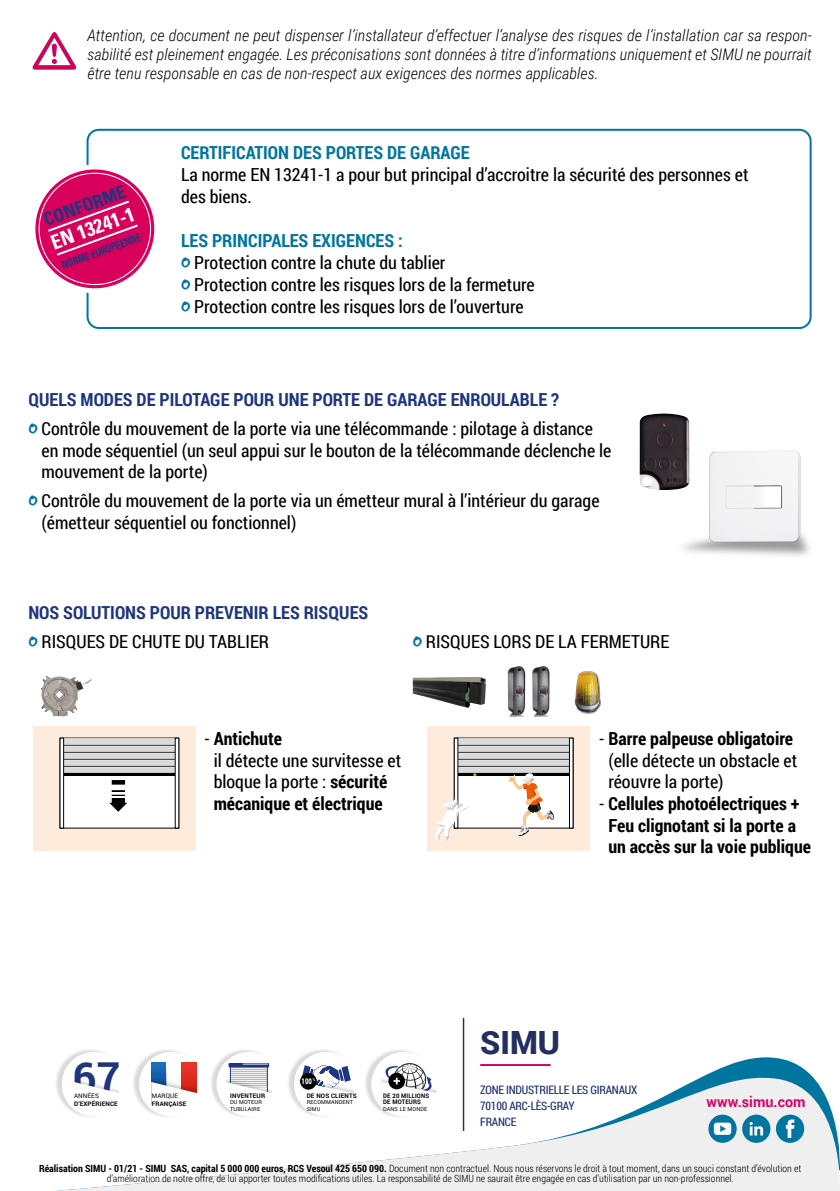
<style>
.page{position:relative;width:840px;height:1191px;background:#fff}
.page>*{position:absolute;margin:0;border:0;box-sizing:border-box;transform-origin:0 0}
.t1{font:700 41.2px "Roboto";color:#1f357e}
.t2{font:900 32px "Roboto";color:#242f60}
.t3{font:700 condensed 20px "Univers";color:#fff}
.t4{font:18px/21.6px "Roboto Condensed";color:#000}
.t5{font:700 18px/21.6px "Roboto Condensed";color:#000}
.t6{font:700 18px/28.8px "Roboto Condensed";color:#1f357e}
.t7{font:700 18px "Roboto Condensed";color:#0075a0}
.t8{font:700 condensed 18px "Univers";color:#1f357e}
.t9{font:italic 300 16px/19.2px "Roboto Condensed";color:#000;text-align:justify}
.t10{font:700 14.6px "Roboto";color:#d70365}
.t11{font:11.6px/16px "Roboto Condensed";letter-spacing:-.02em;color:#192a6b}
.t12{font:700 condensed 11px "Univers";color:#1f357e;scale:.84 1}
.t13{font:300 10px/10px "Roboto Condensed";color:#000;text-align:center}
.t14{font:900 7.8px "Roboto";color:#fff;scale:.75 1}
.t15{font:700 6.2px "Roboto";letter-spacing:.025em;color:#000}
.t16{font:700 6.2px/6.2px "Roboto";letter-spacing:.025em;color:#000;scale:.95 1}
.t17{font:6.2px "Roboto";letter-spacing:.025em;color:#000}
.t18{font:5.4px/6.2px "Roboto";letter-spacing:.025em;color:#000}
.s1{font-weight:700;color:#0075a0}
.s2{font-family:"Trash Hand";font-size:24px;color:#0075a0}
.s3{font-weight:700;color:#1f357e}
.s4{font-family:"Trash Hand";font-weight:400;font-size:24px;color:#0075a0}
.s5{font-weight:400;color:#000}
.s6{font-weight:700}
.s7{font-weight:400}
</style>
<div class="page">
<img style="left:683px;top:432px;width:127px;height:124px">
<svg style="left:464px;top:1048px;width:339px;height:20px"></svg>
<svg style="left:60px;top:1049px;width:362px;height:19px"></svg>
<hr style="left:462px;top:1017px;width:2px;height:114px;background:#242f60">
<svg style="left:55px;top:1068px;width:784px;height:123px"></svg>
<hr style="left:480px;top:1064px;width:70px;height:2px;background:#d70365">
<div style="left:775px;top:1114px;width:28px;height:28px;background:#0075a0;border-radius:50%"></div>
<svg style="left:785px;top:1119px;width:9px;height:19px"></svg>
<svg style="left:741px;top:1114px;width:29px;height:28px"></svg>
<svg style="left:749px;top:1122px;width:13px;height:13px"></svg>
<svg style="left:708px;top:1114px;width:28px;height:28px"></svg>
<svg style="left:713px;top:1122px;width:17px;height:12px"></svg>
<img style="left:639px;top:413px;width:50px;height:78px">
<div style="left:86px;top:129px;width:725px;height:200px;border:2px solid #0075a0;border-radius:11px"></div>
<svg style="left:33px;top:167px;width:124px;height:124px;background:#de2a75"></svg>
<div style="left:30px;top:164px;width:129px;height:129px;border:5px solid #fff;border-radius:50%"></div>
<svg style="left:46px;top:199px;width:94px;height:58px;background:#da1065"></svg>
<div style="left:427px;top:726px;width:162px;height:124px;background:#feebdc"></div>
<div style="left:454px;top:738px;width:118px;height:90px;background:#fff"></div>
<hr style="left:456px;top:773px;width:114px;height:3px;background:#000">
<div style="left:456px;top:766px;width:114px;height:7px;background:#dadada"></div>
<hr style="left:456px;top:766px;width:114px;height:1px;background:#ededed">
<div style="left:456px;top:759px;width:114px;height:7px;background:#dadada"></div>
<hr style="left:456px;top:759px;width:114px;height:1px;background:#ededed">
<div style="left:456px;top:752px;width:114px;height:7px;background:#dadada"></div>
<hr style="left:456px;top:752px;width:114px;height:1px;background:#ededed">
<div style="left:456px;top:745px;width:114px;height:7px;background:#dadada"></div>
<hr style="left:456px;top:745px;width:114px;height:1px;background:#ededed">
<div style="left:456px;top:738px;width:114px;height:7px;background:#dadada"></div>
<hr style="left:456px;top:738px;width:114px;height:1px;background:#ededed">
<hr style="left:456px;top:772px;width:114px;height:1px;background:#c6c6c6">
<hr style="left:456px;top:765px;width:114px;height:1px;background:#c6c6c6">
<hr style="left:456px;top:758px;width:114px;height:1px;background:#c6c6c6">
<hr style="left:456px;top:751px;width:114px;height:1px;background:#c6c6c6">
<hr style="left:456px;top:744px;width:114px;height:1px;background:#c6c6c6">
<div style="left:454px;top:738px;width:4px;height:90px;border:1px solid #000"></div>
<div style="left:569px;top:738px;width:4px;height:90px;border:1px solid #000"></div>
<img style="left:508px;top:773px;width:20px;height:30px">
<div style="left:33px;top:726px;width:162px;height:124px;background:#feebdc"></div>
<div style="left:60px;top:738px;width:119px;height:90px;background:#fff"></div>
<hr style="left:62px;top:773px;width:114px;height:3px;background:#000">
<div style="left:62px;top:766px;width:114px;height:7px;background:#dadada"></div>
<hr style="left:62px;top:766px;width:114px;height:1px;background:#ededed">
<div style="left:62px;top:759px;width:114px;height:7px;background:#dadada"></div>
<hr style="left:62px;top:759px;width:114px;height:1px;background:#ededed">
<div style="left:62px;top:752px;width:114px;height:7px;background:#dadada"></div>
<hr style="left:62px;top:752px;width:114px;height:1px;background:#ededed">
<div style="left:62px;top:745px;width:114px;height:7px;background:#dadada"></div>
<hr style="left:62px;top:745px;width:114px;height:1px;background:#ededed">
<div style="left:62px;top:738px;width:114px;height:7px;background:#dadada"></div>
<hr style="left:62px;top:738px;width:114px;height:1px;background:#ededed">
<hr style="left:62px;top:772px;width:114px;height:1px;background:#c6c6c6">
<hr style="left:62px;top:765px;width:114px;height:1px;background:#c6c6c6">
<hr style="left:62px;top:758px;width:114px;height:1px;background:#c6c6c6">
<hr style="left:62px;top:751px;width:114px;height:1px;background:#c6c6c6">
<hr style="left:62px;top:744px;width:114px;height:1px;background:#c6c6c6">
<div style="left:60px;top:738px;width:4px;height:90px;border:1px solid #000"></div>
<svg style="left:109px;top:802px;width:18px;height:9px"></svg>
<svg style="left:112px;top:780px;width:13px;height:23px"></svg>
<hr style="left:102px;top:796px;width:33px;height:1px;background:#fff">
<img style="left:41px;top:676px;width:51px;height:40px">
<img style="left:412px;top:677px;width:74px;height:31px">
<div style="left:574px;top:671px;width:26px;height:42px;background:#000;opacity:.75"></div>
<img style="left:574px;top:671px;width:25px;height:42px">
<img style="left:507px;top:666px;width:43px;height:50px">
<svg style="left:33px;top:32px;width:43px;height:38px"></svg>
<p class="t9" style="left:87px;top:25px;width:725px">Attention, ce document ne peut dispenser l’installateur d’effectuer l’analyse des risques de l’installation car sa respon&shy;sabilité est pleinement engagée. Les préconisations sont données à titre d’informations uniquement et SIMU ne pourrait être tenu responsable en cas de non-respect aux exigences des normes applicables.</p>
<p class="t8" style="left:41px;top:210px;width:88px;rotate:-20deg">CONFORME</p>
<p class="t12" style="left:60px;top:259px;width:101px;rotate:-20deg">NORME EUROPÉENNE</p>
<p class="t3" style="left:47px;top:232px;width:89px;rotate:-20deg">EN 13241-1</p>
<p class="t7" style="left:181px;top:140px;width:290px">CERTIFICATION DES PORTES DE GARAGE</p>
<p class="t4" style="left:181px;top:163px;width:568px">La norme EN 13241-1 a pour but principal d’accroitre la sécurité des personnes et des biens.</p>
<p class="t4" style="left:181px;top:229px;width:355px"><span class="s1">LES PRINCIPALES EXIGENCES :<br></span><span class="s2">o</span> Protection contre la chute du tablier<br><span class="s2">o</span> Protection contre les risques lors de la fermeture <span class="s2">o</span> Protection contre les risques lors de l’ouverture</p>
<p class="t4" style="left:28px;top:385px;width:565px;line-height:28.8px"><span class="s3">QUELS MODES DE PILOTAGE POUR UNE PORTE DE GARAGE ENROULABLE ?<br></span><span class="s2">o</span> Contrôle du mouvement de la porte via une télécommande : pilotage à distance</p>
<p class="t4" style="left:41px;top:439px;width:571px">en mode séquentiel (un seul appui sur le bouton de la télécommande déclenche le mouvement de la porte)</p>
<p class="t4" style="left:41px;top:489px;width:559px;text-indent:-13px"><span class="s2">o</span> Contrôle du mouvement de la porte via un émetteur mural à l’intérieur du garage (émetteur séquentiel ou fonctionnel)</p>
<p class="t6" style="left:28px;top:598px;width:341px">NOS SOLUTIONS POUR PREVENIR LES RISQUES <span class="s4">o</span> <span class="s5">RISQUES DE CHUTE DU TABLIER</span></p>
<p class="t4" style="left:412px;top:630px;width:258px"><span class="s2">o</span> RISQUES LORS DE LA FERMETURE</p>
<p class="t4" style="left:213px;top:727px;width:189px;text-indent:-9px">- <span class="s6">Antichute<br></span>il détecte une survitesse et bloque la porte : <span class="s6">sécurité mécanique et électrique</span></p>
<p class="t4" style="left:608px;top:727px;width:190px;text-indent:-9px">- <span class="s6">Barre palpeuse obligatoire </span>(elle détecte un obstacle et réouvre la porte)</p>
<p class="t5" style="left:608px;top:792px;width:204px;text-indent:-9px"><span class="s7">-</span> Cellules photoélectriques +<br>Feu clignotant si la porte a un accès sur la voie publique</p>
<h2 class="t2" style="left:480px;top:1020px;width:81px">SIMU</h2>
<h1 class="t1" style="left:73px;top:1048px;width:49px">67</h1>
<p class="t17" style="left:74px;top:1092px;width:26px">ANNÉES</p>
<p class="t15" style="left:74px;top:1099px;width:45px">D’EXPÉRIENCE</p>
<p class="t17" style="left:152px;top:1092px;width:28px">MARQUE</p>
<p class="t15" style="left:152px;top:1099px;width:36px">FRANÇAISE</p>
<p class="t15" style="left:230px;top:1091px;width:36px">INVENTEUR</p>
<p class="t18" style="left:230px;top:1099px;width:33px">DU MOTEUR<br>TUBULAIRE</p>
<p class="t14" style="left:301px;top:1076px;width:16px">100</p>
<p class="t15" style="left:306px;top:1091px;width:51px">DE NOS CLIENTS</p>
<p class="t18" style="left:306px;top:1099px;width:48px">RECOMMANDENT<br>SIMU</p>
<p class="t16" style="left:383px;top:1092px;width:50px">DE 20 MILLIONS<br>DE MOTEURS</p>
<p class="t18" style="left:383px;top:1105px;width:45px">DANS LE MONDE</p>
<p class="t11" style="left:480px;top:1081px;width:158px">ZONE INDUSTRIELLE LES GIRANAUX<br>70100 ARC-LÈS-GRAY<br>FRANCE</p>
<p class="t10" style="left:706px;top:1092px;width:100px">www.simu.com</p>
<p class="t13" style="left:39px;top:1163px;width:763px"><span class="s6">Réalisation SIMU - 01/21 - SIMU SAS, capital 5 000 000 euros, RCS Vesoul 425 650 090.</span> Document non contractuel. Nous nous réservons le droit à tout moment, dans un souci constant d’évolution et d’amélioration de notre offre, de lui apporter toutes modifications utiles. La responsabilité de SIMU ne saurait être engagée en cas d’utilisation par un non-professionnel.</p>
</div>
